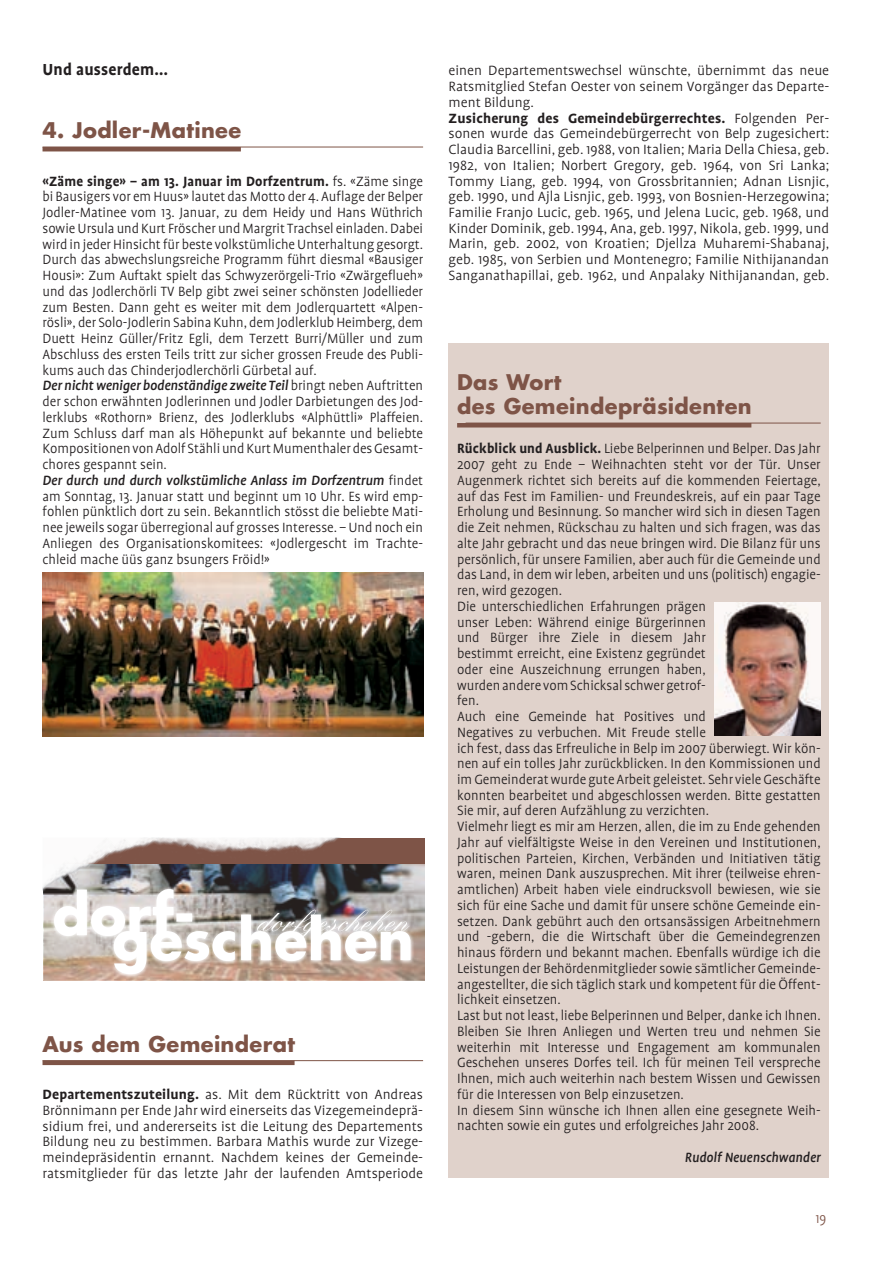
<style>
.page{position:relative;width:893px;height:1263px;background:#fff}
.page>*{position:absolute;margin:0;border:0;box-sizing:border-box;transform-origin:0 0}
.t1{font:700 21px/24px "Futura";letter-spacing:.02em;color:#7e5447}
.t2{font:700 18.3px "Profile";letter-spacing:.01em;color:#231f20}
.t3{font:300 15.3px/15.8px "Profile";color:#231f20}
.t4{font:italic 500 15.3px "Profile";color:#231f20}
.t5{font:300 15.3px "Profile";color:#7e5447}
.s1{font-weight:700}
.s2{font-weight:500;font-style:italic}
</style>
<div class="page">
<hr style="left:43px;top:147px;width:198px;height:4px;background:#7e5447">
<hr style="left:43px;top:147px;width:380px;height:1px;background:#7e5447">
<div style="left:43px;top:1060px;width:252px;height:5px;background:#7e5447"></div>
<hr style="left:43px;top:1060px;width:380px;height:1px;background:#7e5447">
<img style="left:43px;top:572px;width:380px;height:165px">
<img style="left:43px;top:838px;width:380px;height:121px">
<svg style="left:50px;top:885px;width:152px;height:60px"></svg>
<svg style="left:110px;top:911px;width:310px;height:70px"></svg>
<svg style="left:54px;top:889px;width:356px;height:85px"></svg>
<div style="left:449px;top:343px;width:380px;height:835px;background:#e0d2cb"></div>
<hr style="left:457px;top:423px;width:294px;height:4px;background:#7e5447">
<hr style="left:466px;top:423px;width:355px;height:1px;background:#7e5447">
<img style="left:714px;top:602px;width:107px;height:134px">
<p class="t2" style="left:43px;top:60px;width:127px">Und ausserdem…</p>
<h1 class="t1" style="left:43px;top:118px;width:200px">4. Jodler-Matinee</h1>
<p class="t3" style="left:43px;top:173px;width:382px"><span class="s1">«Zäme singe» – am 13. Januar im Dorfzentrum.</span> fs. «Zäme singe bi Bausigers vor em Huus» lautet das Motto der 4. Auflage der Belper Jodler-Matinee vom 13. Januar, zu dem Heidy und Hans Wüthrich sowie Ursula und Kurt Fröscher und Margrit Trachsel einladen. Dabei wird in jeder Hinsicht für beste volkstümliche Unterhaltung gesorgt.<br>Durch das abwechslungsreiche Programm führt diesmal «Bausiger Housi»: Zum Auftakt spielt das Schwyzerörgeli-Trio «Zwärgeflueh» und das Jodlerchörli TV Belp gibt zwei seiner schönsten Jodellieder zum Besten. Dann geht es weiter mit dem Jodlerquartett «Alpen&shy;rösli», der Solo-Jodlerin Sabina Kuhn, dem Jodlerklub Heimberg, dem Duett Heinz Güller/Fritz Egli, dem Terzett Burri/Müller und zum Abschluss des ersten Teils tritt zur sicher grossen Freude des Publi&shy;kums auch das Chinderjodlerchörli Gürbetal auf.<br><span class="s2">Der nicht weniger bodenständige zweite Teil</span> bringt neben Auftritten der schon erwähnten Jodlerinnen und Jodler Darbietungen des Jod&shy;lerklubs «Rothorn» Brienz, des Jodlerklubs «Alphüttli» Plaffeien.<br>Zum Schluss darf man als Höhepunkt auf bekannte und beliebte Kompositionen von Adolf Stähli und Kurt Mumenthaler des Gesamt&shy;chores gespannt sein.<br><span class="s2">Der durch und durch volkstümliche Anlass im Dorfzentrum</span> findet am Sonntag, 13. Januar statt und beginnt um 10 Uhr. Es wird emp&shy;fohlen pünktlich dort zu sein. Bekanntlich stösst die beliebte Mati&shy;nee jeweils sogar überregional auf grosses Interesse. – Und noch ein Anliegen des Organisationskomitees: «Jodlergescht im Trachte&shy;chleid mache üüs ganz bsungers Fröid!»</p>
<h1 class="t1" style="left:43px;top:1031px;width:254px">Aus dem Gemeinderat</h1>
<p class="t3" style="left:43px;top:1087px;width:382px;text-align:justify"><span class="s1">Departementszuteilung.</span> as. Mit dem Rücktritt von Andreas Brönnimann per Ende Jahr wird einerseits das Vizegemeindeprä&shy;sidium frei, und andererseits ist die Leitung des Departements Bildung neu zu bestimmen. Barbara Mathis wurde zur Vizege&shy;meindepräsidentin ernannt. Nachdem keines der Gemeinde&shy;ratsmitglieder für das letzte Jahr der laufenden Amtsperiode</p>
<p class="t3" style="left:449px;top:63px;width:382px">einen Departementswechsel wünschte, übernimmt das neue Ratsmitglied Stefan Oester von seinem Vorgänger das Departe&shy;ment Bildung.<br><span class="s1">Zusicherung des Gemeindebürgerrechtes.</span> Folgenden Per&shy;sonen wurde das Gemeindebürgerrecht von Belp zugesichert:<br>Claudia Barcellini, geb. 1988, von Italien; Maria Della Chiesa, geb.<br>1982, von Italien; Norbert Gregory, geb. 1964, von Sri Lanka; Tommy Liang, geb. 1994, von Grossbritannien; Adnan Lisnjic, geb. 1990, und Ajla Lisnjic, geb. 1993, von Bosnien-Herzegowina; Familie Franjo Lucic, geb. 1965, und Jelena Lucic, geb. 1968, und Kinder Dominik, geb. 1994, Ana, geb. 1997, Nikola, geb. 1999, und Marin, geb. 2002, von Kroatien; Djellza Muharemi-Shabanaj, geb. 1985, von Serbien und Montenegro; Familie Nithijanandan Sanganathapillai, geb. 1962, und Anpalaky Nithijanandan, geb.</p>
<h1 class="t1" style="left:457px;top:370px;width:296px">Das Wort<br>des Gemeindepräsidenten</h1>
<p class="t3" style="left:457px;top:441px;width:365px"><span class="s1">Rückblick und Ausblick.</span> Liebe Belperinnen und Belper. Das Jahr 2007 geht zu Ende – Weihnachten steht vor der Tür. Unser Augenmerk richtet sich bereits auf die kommenden Feiertage, auf das Fest im Familien- und Freundeskreis, auf ein paar Tage Erholung und Besinnung. So mancher wird sich in diesen Tagen die Zeit nehmen, Rückschau zu halten und sich fragen, was das alte Jahr gebracht und das neue bringen wird. Die Bilanz für uns persönlich, für unsere Familien, aber auch für die Gemeinde und das Land, in dem wir leben, arbeiten und uns (politisch) engagie&shy;ren, wird gezogen.<br>Die unterschiedlichen Erfahrungen prägen<br>unser Leben: Während einige Bürgerinnen<br>und Bürger ihre Ziele in diesem Jahr<br>bestimmt erreicht, eine Existenz gegründet<br>oder eine Auszeichnung errungen haben,<br>wurden andere vom Schicksal schwer getrof-<br>fen.<br>Auch eine Gemeinde hat Positives und<br>Negatives zu verbuchen. Mit Freude stelle<br>ich fest, dass das Erfreuliche in Belp im 2007 überwiegt. Wir kön&shy;nen auf ein tolles Jahr zurückblicken. In den Kommissionen und im Gemeinderat wurde gute Arbeit geleistet. Sehr viele Geschäfte konnten bearbeitet und abgeschlossen werden. Bitte gestatten Sie mir, auf deren Aufzählung zu verzichten.<br>Vielmehr liegt es mir am Herzen, allen, die im zu Ende gehenden Jahr auf vielfältigste Weise in den Vereinen und Institutionen, politischen Parteien, Kirchen, Verbänden und Initiativen tätig waren, meinen Dank auszusprechen. Mit ihrer (teilweise ehren&shy;amtlichen) Arbeit haben viele eindrucksvoll bewiesen, wie sie sich für eine Sache und damit für unsere schöne Gemeinde ein&shy;setzen. Dank gebührt auch den ortsansässigen Arbeitnehmern und -gebern, die die Wirtschaft über die Gemeindegrenzen hinaus fördern und bekannt machen. Ebenfalls würdige ich die Leistungen der Behördenmitglieder sowie sämtlicher Gemeinde&shy;angestellter, die sich täglich stark und kompetent für die Öffent&shy;lichkeit einsetzen.<br>Last but not least, liebe Belperinnen und Belper, danke ich Ihnen.<br>Bleiben Sie Ihren Anliegen und Werten treu und nehmen Sie weiterhin mit Interesse und Engagement am kommunalen Geschehen unseres Dorfes teil. Ich für meinen Teil verspreche Ihnen, mich auch weiterhin nach bestem Wissen und Gewissen für die Interessen von Belp einzusetzen.<br>In diesem Sinn wünsche ich Ihnen allen eine gesegnete Weih&shy;nachten sowie ein gutes und erfolgreiches Jahr 2008.</p>
<p class="t4" style="left:685px;top:1149px;width:137px">Rudolf Neuenschwander</p>
<p class="t5" style="left:815px;top:1211px;width:13px">19</p>
</div>
